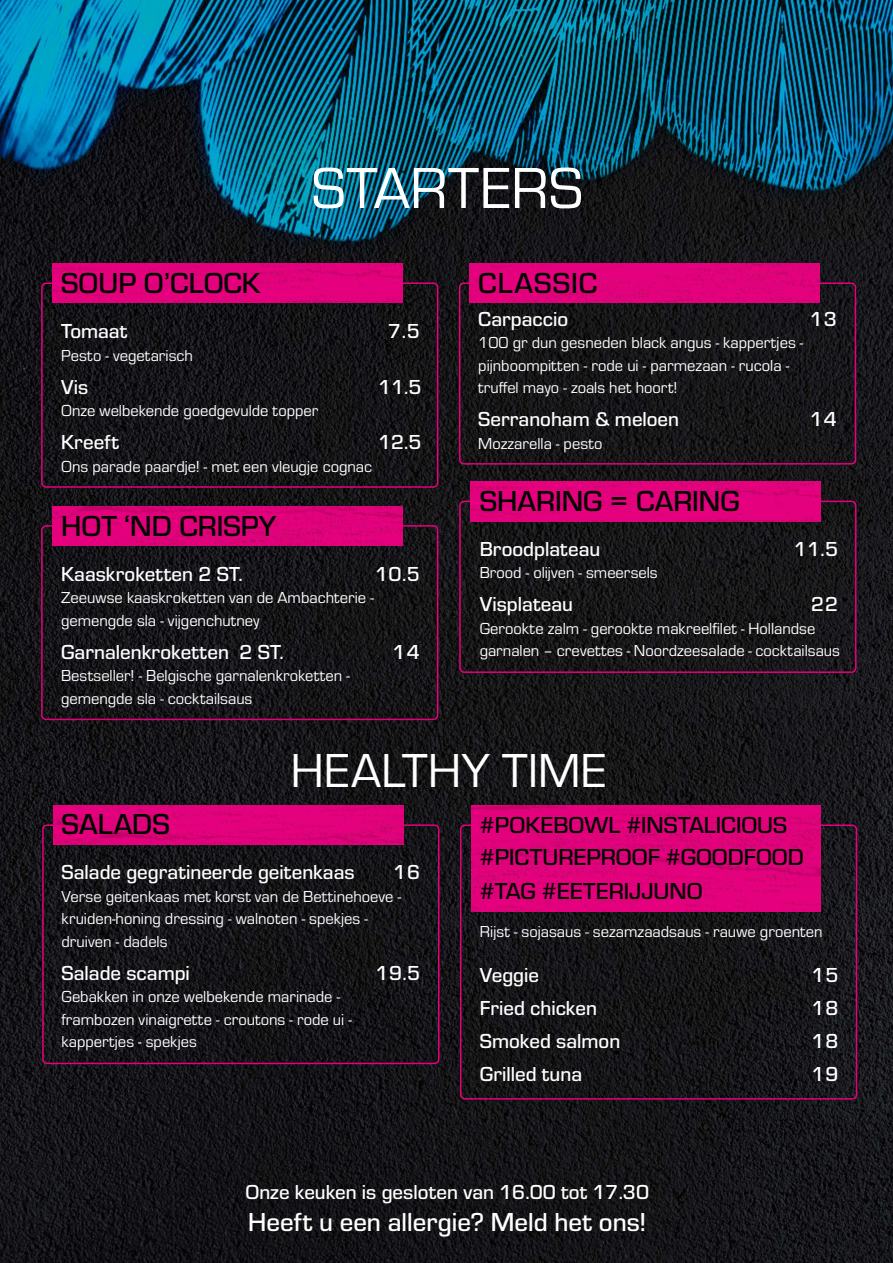
<style>
.page{position:relative;width:893px;height:1263px;background:#fff}
.page>*{position:absolute;margin:0;border:0;box-sizing:border-box;transform-origin:0 0}
.t1{font:60px "Eurostile";color:#fff}
.t2{font:49.5px "Eurostile";color:#fff}
.t3{font:500 30px "Eurostile";color:#000}
.t4{font:500 30px "Eurostile";letter-spacing:.03em;color:#000}
.t5{font:500 27px "Eurostile";color:#fff}
.t6{font:500 24px/31.5px "Eurostile";color:#000}
.t7{font:500 21px "Eurostile";color:#fff}
.t8{font:16.5px/22.5px "Eurostile";color:#fff}
</style>
<div class="page">
<img style="left:0;top:0;width:893px;height:1263px">
<div style="left:41px;top:282px;width:397px;height:206px;border:2px solid #e6007d;border-radius:4px"></div>
<img style="left:53px;top:263px;width:349px;height:40px">
<div style="left:41px;top:525px;width:397px;height:195px;border:2px solid #e6007d;border-radius:4px"></div>
<img style="left:53px;top:506px;width:349px;height:40px">
<div style="left:459px;top:501px;width:397px;height:172px;border:2px solid #e6007d;border-radius:4px"></div>
<img style="left:471px;top:482px;width:349px;height:39px">
<div style="left:459px;top:282px;width:397px;height:183px;border:2px solid #e6007d;border-radius:4px"></div>
<div style="left:460px;top:824px;width:397px;height:275px;border:2px solid #e6007d;border-radius:4px"></div>
<img style="left:471px;top:805px;width:350px;height:106px">
<img style="left:470px;top:263px;width:349px;height:40px">
<div style="left:42px;top:824px;width:397px;height:240px;border:2px solid #e6007d;border-radius:4px"></div>
<img style="left:54px;top:805px;width:349px;height:40px">
<h1 class="t1" style="left:311px;top:147px;width:273px">STARTERS</h1>
<h3 class="t3" style="left:61px;top:262px;width:201px">SOUP O’CLOCK</h3>
<p class="t7" style="left:61px;top:317px;width:68px">Tomaat</p>
<p class="t7" style="left:388px;top:317px;width:33px">7.5</p>
<p class="t8" style="left:61px;top:343px;width:133px">Pesto - vegetarisch</p>
<p class="t7" style="left:61px;top:372px;width:29px">Vis</p>
<p class="t7" style="left:378px;top:372px;width:45px">11.5</p>
<p class="t8" style="left:61px;top:398px;width:259px">Onze welbekende goedgevulde topper</p>
<p class="t7" style="left:61px;top:428px;width:59px">Kreeft</p>
<p class="t7" style="left:378px;top:428px;width:45px">12.5</p>
<p class="t8" style="left:61px;top:454px;width:313px">Ons parade paardje! - met een vleugje cognac</p>
<h3 class="t3" style="left:61px;top:505px;width:217px">HOT ‘ND CRISPY</h3>
<p class="t7" style="left:61px;top:559px;width:183px">Kaaskroketten 2 ST.</p>
<p class="t7" style="left:375px;top:559px;width:46px">10.5</p>
<p class="t8" style="left:61px;top:586px;width:314px">Zeeuwse kaaskroketten van de Ambachterie - gemengde sla - vijgenchutney</p>
<p class="t7" style="left:61px;top:637px;width:224px">Garnalenkroketten 2 ST.</p>
<p class="t7" style="left:393px;top:637px;width:29px">14</p>
<p class="t8" style="left:61px;top:664px;width:290px">Bestseller! - Belgische garnalenkroketten - gemengde sla - cocktailsaus</p>
<h3 class="t4" style="left:478px;top:262px;width:121px">CLASSIC</h3>
<p class="t7" style="left:478px;top:304px;width:91px">Carpaccio</p>
<p class="t7" style="left:810px;top:304px;width:29px">13</p>
<p class="t8" style="left:478px;top:331px;width:327px">100 gr dun gesneden black angus - kappertjes - pijnboompitten - rode ui - parmezaan - rucola - truffel mayo - zoals het hoort!</p>
<p class="t7" style="left:478px;top:405px;width:202px">Serranoham &amp; meloen</p>
<p class="t7" style="left:810px;top:405px;width:29px">14</p>
<p class="t8" style="left:478px;top:431px;width:126px">Mozzarella - pesto</p>
<h3 class="t3" style="left:480px;top:480px;width:261px">SHARING = CARING</h3>
<p class="t7" style="left:480px;top:534px;width:122px">Broodplateau</p>
<p class="t7" style="left:794px;top:534px;width:46px">11.5</p>
<p class="t8" style="left:480px;top:560px;width:180px">Brood - olijven - smeersels</p>
<p class="t7" style="left:480px;top:590px;width:95px">Visplateau</p>
<p class="t7" style="left:811px;top:590px;width:29px">22</p>
<p class="t8" style="left:480px;top:616px;width:362px">Gerookte zalm - gerookte makreelfilet - Hollandse garnalen – crevettes - Noordzeesalade - cocktailsaus</p>
<h2 class="t2" style="left:291px;top:737px;width:317px">HEALTHY TIME</h2>
<h3 class="t3" style="left:62px;top:804px;width:110px">SALADS</h3>
<p class="t7" style="left:62px;top:858px;width:295px">Salade gegratineerde geitenkaas</p>
<p class="t7" style="left:393px;top:858px;width:29px">16</p>
<p class="t8" style="left:62px;top:884px;width:341px">Verse geitenkaas met korst van de Bettinehoeve - kruiden-honing dressing - walnoten - spekjes - druiven - dadels</p>
<p class="t7" style="left:62px;top:958px;width:130px">Salade scampi</p>
<p class="t7" style="left:376px;top:958px;width:46px">19.5</p>
<p class="t8" style="left:62px;top:985px;width:292px">Gebakken in onze welbekende marinade - frambozen vinaigrette - croutons - rode ui - kappertjes - spekjes</p>
<h3 class="t6" style="left:480px;top:808px;width:325px">#POKEBOWL #INSTALICIOUS #PICTUREPROOF #GOODFOOD</h3>
<h3 class="t6" style="left:480px;top:874px;width:224px">#TAG #EETERIJJUNO</h3>
<p class="t8" style="left:480px;top:919px;width:344px">Rijst - sojasaus - sezamzaadsaus - rauwe groenten</p>
<p class="t7" style="left:480px;top:960px;width:61px">Veggie</p>
<p class="t7" style="left:811px;top:960px;width:29px">15</p>
<p class="t7" style="left:480px;top:993px;width:119px">Fried chicken</p>
<p class="t7" style="left:811px;top:993px;width:29px">18</p>
<p class="t7" style="left:480px;top:1026px;width:142px">Smoked salmon</p>
<p class="t7" style="left:811px;top:1026px;width:29px">18</p>
<p class="t7" style="left:480px;top:1059px;width:104px">Grilled tuna</p>
<p class="t7" style="left:811px;top:1059px;width:29px">19</p>
<p class="t7" style="left:245px;top:1178px;width:405px">Onze keuken is gesloten van 16.00 tot 17.30</p>
<h3 class="t5" style="left:248px;top:1204px;width:400px">Heeft u een allergie? Meld het ons!</h3>
</div>
